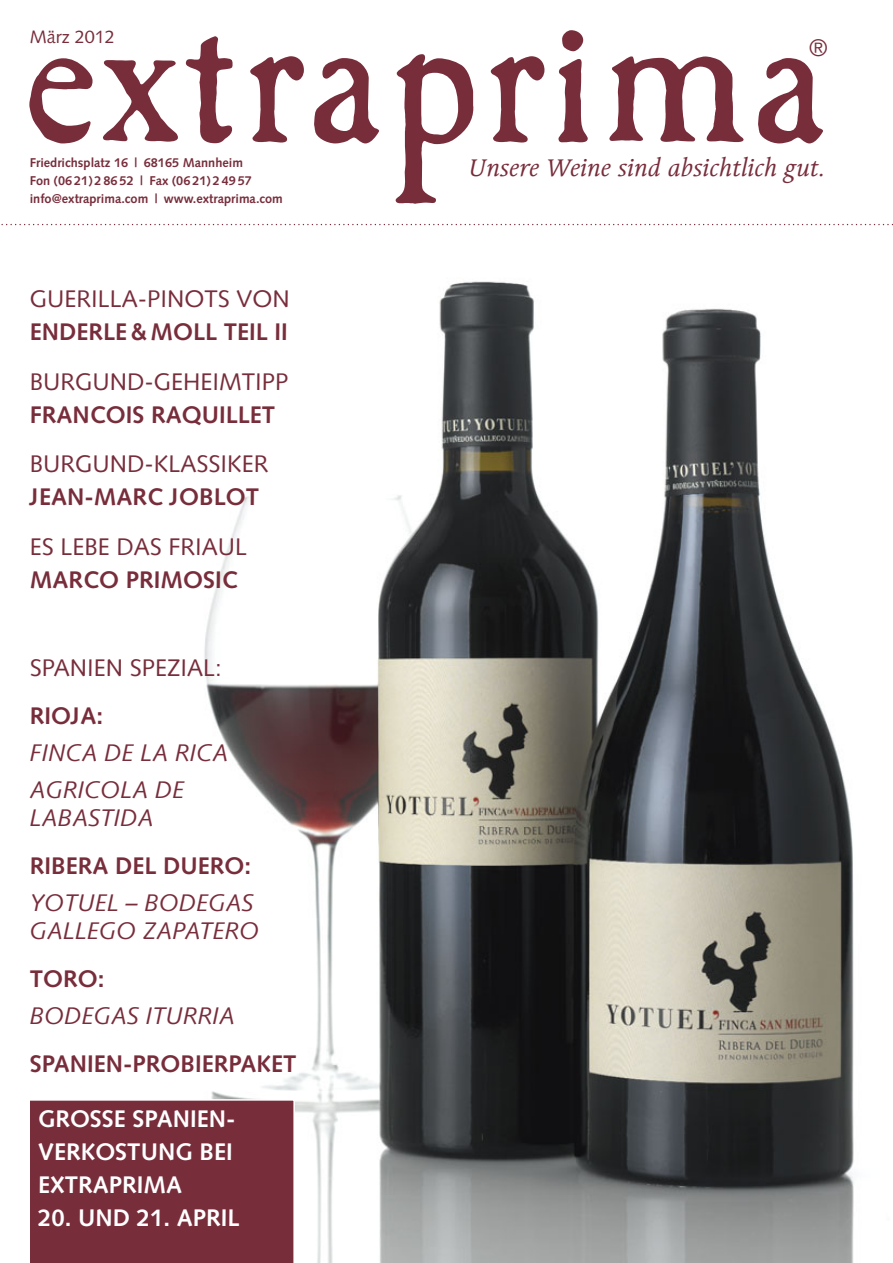
<style>
.page{position:relative;width:893px;height:1263px;background:#fff}
.page>*{position:absolute;margin:0;border:0;box-sizing:border-box;transform-origin:0 0}
.t1{font:226.5px "Caslon Antique";letter-spacing:.02em;color:#782d3b}
.t2{font:700 24px "Syntax LT Std";color:#782d3b}
.t3{font:24px "Syntax LT Std";color:#782d3b}
.t4{font:italic 24px/37px "Syntax LT Std";color:#782d3b}
.t5{font:700 24px/33px "Syntax LT Std";color:#fff;text-align:justify}
.t6{font:italic 24px "Linotype Syntax Srf Com";color:#782d3b}
.t7{font:18px "Syntax LT Std";color:#782d3b}
.t8{font:700 12.75px/18px "Syntax LT Std";color:#782d3b}
</style>
<div class="page">
<img style="left:154px;top:223px;width:739px;height:1040px">
<svg style="left:1px;top:224px;width:892px;height:1px"></svg>
<div style="left:30px;top:1099px;width:265px;height:164px;background:#782d3b"></div>
<h1 class="t1" style="left:23px;top:-69px;width:806px">extraprima</h1>
<p class="t7" style="left:30px;top:30px;width:87px">März 2012</p>
<p class="t3" style="left:809px;top:38px;width:21px">®</p>
<p class="t8" style="left:30px;top:154px;width:255px">Friedrichsplatz 16 | 68165 Mannheim<br>Fon (06 21) 2 86 52 | Fax (06 21) 2 49 57 info@extraprima.com | www.extraprima.com</p>
<p class="t6" style="left:469px;top:157px;width:358px">Unsere Weine sind absichtlich gut.</p>
<p class="t3" style="left:30px;top:289px;width:262px">GUERILLA-PINOTS VON</p>
<p class="t2" style="left:30px;top:322px;width:259px">ENDERLE &amp; MOLL TEIL II</p>
<p class="t3" style="left:30px;top:372px;width:260px">BURGUND-GEHEIMTIPP</p>
<p class="t2" style="left:30px;top:405px;width:247px">FRANCOIS RAQUILLET</p>
<p class="t3" style="left:30px;top:454px;width:240px">BURGUND-KLASSIKER</p>
<p class="t2" style="left:30px;top:487px;width:231px">JEAN-MARC JOBLOT</p>
<p class="t3" style="left:30px;top:537px;width:219px">ES LEBE DAS FRIAUL</p>
<p class="t2" style="left:30px;top:570px;width:209px">MARCO PRIMOSIC</p>
<p class="t3" style="left:30px;top:658px;width:194px">SPANIEN SPEZIAL:</p>
<p class="t2" style="left:30px;top:706px;width:75px">RIOJA:</p>
<p class="t4" style="left:30px;top:736px;width:200px">FINCA DE LA RICA<br>AGRICOLA DE</p>
<p class="t4" style="left:30px;top:802px;width:126px">LABASTIDA</p>
<p class="t2" style="left:30px;top:856px;width:223px">RIBERA DEL DUERO:</p>
<p class="t4" style="left:30px;top:891px;width:231px;line-height:28.5px">YOTUEL – BODEGAS<br>GALLEGO ZAPATERO</p>
<p class="t2" style="left:30px;top:969px;width:76px">TORO:</p>
<p class="t4" style="left:30px;top:999px;width:207px">BODEGAS ITURRIA</p>
<p class="t2" style="left:30px;top:1053px;width:268px">SPANIEN-PROBIERPAKET</p>
<p class="t5" style="left:38px;top:1104px;width:199px">GROSSE SPANIEN-VERKOSTUNG BEI EXTRAPRIMA</p>
<p class="t5" style="left:38px;top:1203px;width:203px">20. UND 21. APRIL</p>
</div>
